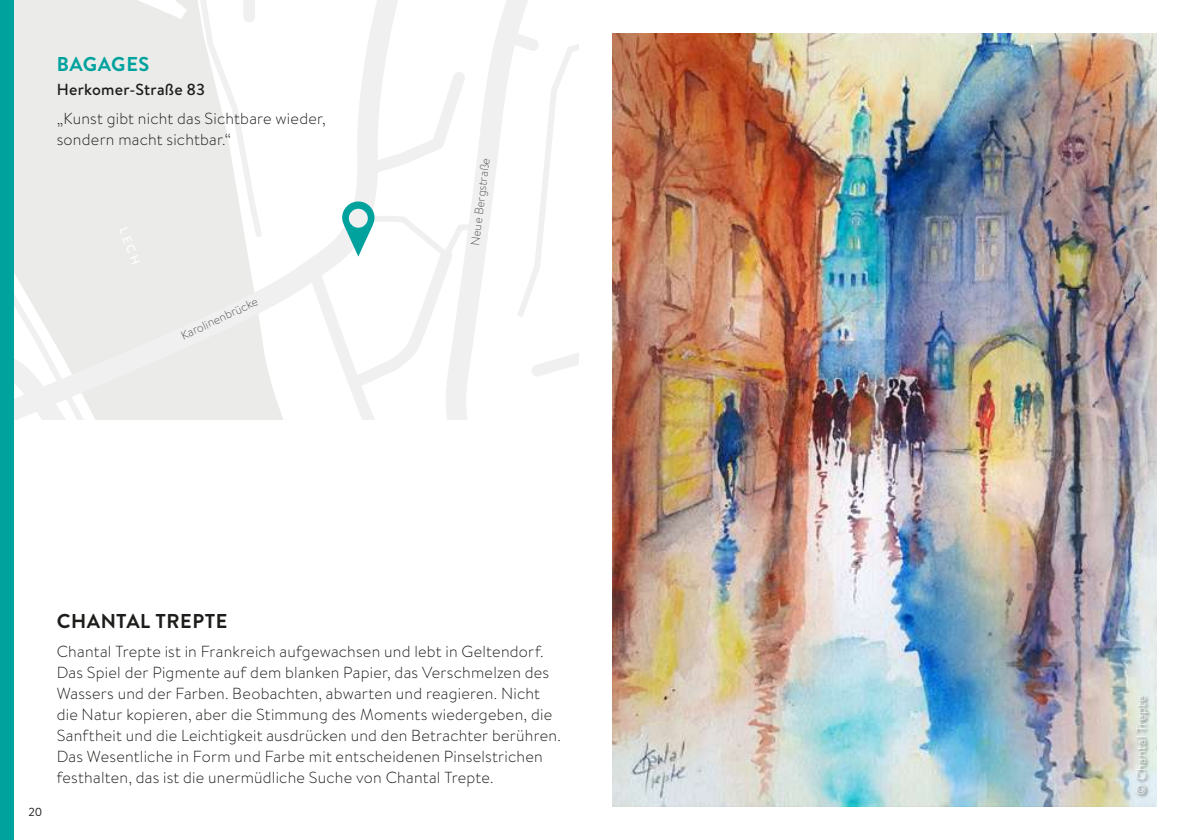
<style>
.page{position:relative;width:1191px;height:840px;background:#fff}
.page>*{position:absolute;margin:0;border:0;box-sizing:border-box;transform-origin:0 0}
.t1{font:700 20px "Brandon Text";letter-spacing:.025em;color:#1d1d1b}
.t2{font:700 20px "Brandon Text";letter-spacing:.025em;color:#00a29e}
.t3{font:300 16px/21px "Brandon Text";letter-spacing:.015em;color:#1d1d1b}
.t4{font:500 16px "Brandon Text";letter-spacing:.015em;color:#1d1d1b}
.t5{font:300 13px "Brandon Text";letter-spacing:.015em;color:#fff}
.t6{font:300 12px "Brandon Text";color:#575756}
.t7{font:11.6px "Brandon Text";color:#1d1d1b}
</style>
<div class="page">
<img style="left:612px;top:34px;width:545px;height:771px">
<svg style="left:14px;top:0;width:564px;height:420px"></svg>
<svg style="left:342px;top:201px;width:32px;height:55px"></svg>
<div style="left:1135px;top:694px;width:17px;height:103px;background:#1d1d1b;opacity:.86"></div>
<div style="left:0;top:0;width:14px;height:839px;background:#00a29e"></div>
<p class="t2" style="left:57px;top:50px;width:94px">BAGAGES</p>
<p class="t4" style="left:57px;top:78px;width:150px">Herkomer-Straße 83</p>
<p class="t3" style="left:57px;top:107px;width:270px">„Kunst gibt nicht das Sichtbare wieder, sondern macht sichtbar.“</p>
<p class="t6" style="left:178px;top:328px;width:85px;rotate:-25deg">Karolinenbrücke</p>
<p class="t6" style="left:467px;top:244px;width:90px;rotate:-83deg">Neue Bergstraße</p>
<p class="t7" style="left:28px;top:803px;width:16px">20</p>
<p class="t1" style="left:57px;top:606px;width:172px">CHANTAL TREPTE</p>
<p class="t3" style="left:57px;top:640px;width:506px">Chantal Trepte ist in Frankreich aufgewachsen und lebt in Geltendorf.<br>Das Spiel der Pigmente auf dem blanken Papier, das Verschmelzen des Wassers und der Farben. Beobachten, abwarten und reagieren. Nicht die Natur kopieren, aber die Stimmung des Moments wiedergeben, die Sanftheit und die Leichtigkeit ausdrücken und den Betrachter berühren.<br>Das Wesentliche in Form und Farbe mit entscheidenen Pinselstrichen festhalten, das ist die unermüdliche Suche von Chantal Trepte.</p>
<p class="t5" style="left:1132px;top:794px;width:101px;rotate:-90deg">© Chantal Trepte</p>
</div>
